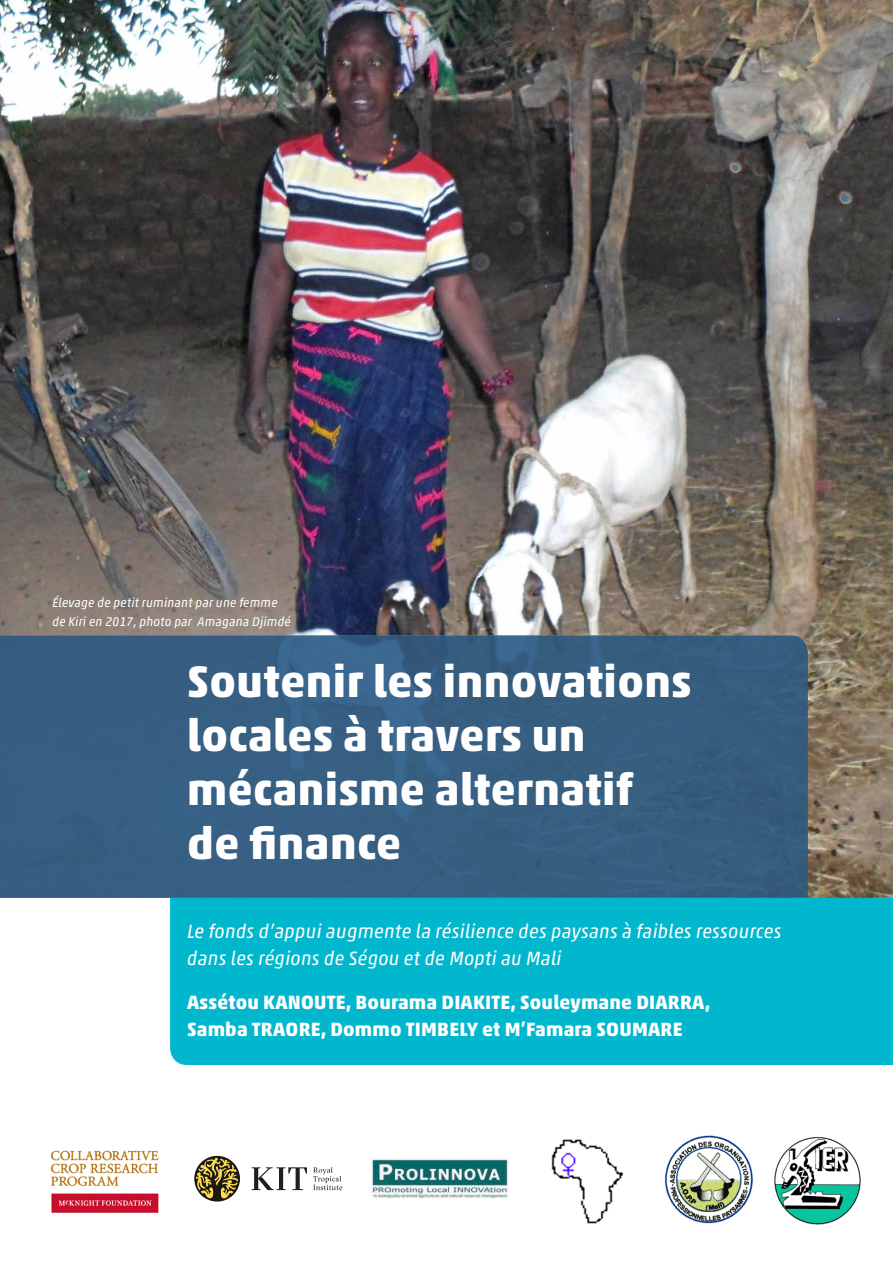
<style>
.page{position:relative;width:893px;height:1263px;background:#fff}
.page>*{position:absolute;margin:0;border:0;box-sizing:border-box;transform-origin:0 0}
.t1{font:700 45px/54px "Akko Pro";letter-spacing:.01em;color:#fff}
.t2{font:italic 19.5px/27px "Akko Pro";letter-spacing:.01em;color:#fff}
.t3{font:700 19.5px/27px "Akko Pro";letter-spacing:.01em;color:#fff}
.t4{font:italic 12.75px/18.8px "Akko Pro";letter-spacing:.01em;color:#fff}
</style>
<div class="page">
<img style="left:0;top:0;width:893px;height:898px">
<div style="left:170px;top:898px;width:723px;height:167px;background:#00b7ce"></div>
<svg style="left:194px;top:1156px;width:46px;height:45px"></svg>
<svg style="left:195px;top:1158px;width:43px;height:40px;background:#857845"></svg>
<svg style="left:251px;top:1167px;width:56px;height:23px"></svg>
<svg style="left:313px;top:1167px;width:29px;height:23px"></svg>
<img style="left:50px;top:1150px;width:109px;height:63px">
<img style="left:371px;top:1159px;width:137px;height:40px">
<img style="left:665px;top:1135px;width:88px;height:88px">
<img style="left:551px;top:1139px;width:73px;height:85px">
<img style="left:774px;top:1136px;width:87px;height:89px">
<svg style="left:0;top:635px;width:808px;height:263px;background:#375e81"></svg>
<p class="t4" style="left:52px;top:593px;width:240px">Élevage de petit ruminant par une femme de Kiri en 2017, photo par Amagana Djimdé</p>
<h1 class="t1" style="left:187px;top:654px;width:506px">Soutenir les innovations locales à travers un mécanisme alternatif de finance</h1>
<p class="t2" style="left:187px;top:918px;width:596px">Le fonds d’appui augmente la résilience des paysans à faibles ressources dans les régions de Ségou et de Mopti au Mali</p>
<p class="t3" style="left:187px;top:989px;width:525px">Assétou KANOUTE, Bourama DIAKITE, Souleymane DIARRA,<br>Samba TRAORE, Dommo TIMBELY et M’Famara SOUMARE</p>
</div>
